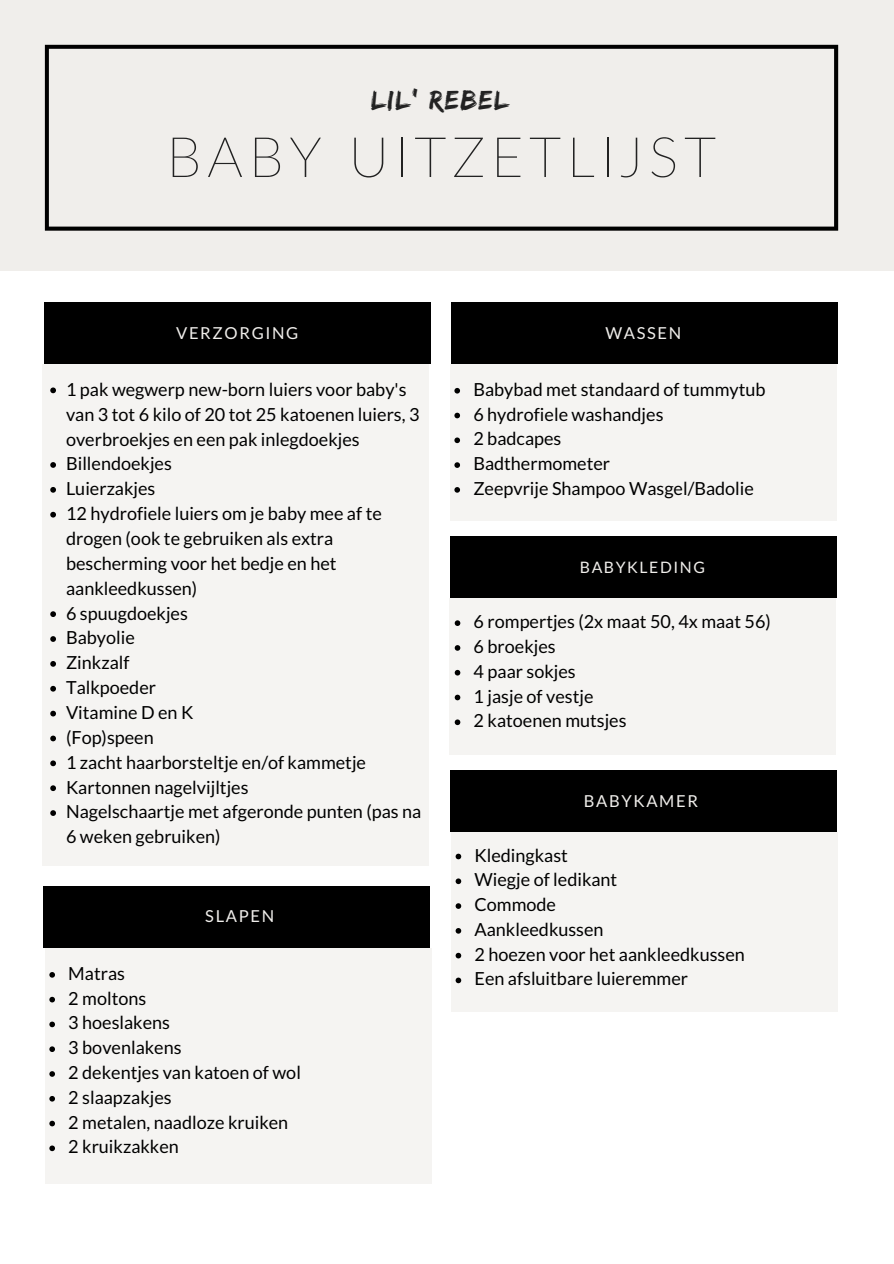
<style>
.page{position:relative;width:894px;height:1264px;background:#fff}
.page>*{position:absolute;margin:0;border:0;box-sizing:border-box;transform-origin:0 0}
.t1{font:100 55.95px "Lato";letter-spacing:.1em;color:#222}
.t2{font:27.9px "Edo";letter-spacing:.06em;color:#222}
.t3{font:18px/24.8px "Lato";color:#000}
.t4{font:16.5px "Lato";letter-spacing:.1em;color:#f0eeeb}
.t5{font:15.75px "Lato";letter-spacing:.1em;color:#f0eeeb}
</style>
<div class="page">
<div style="left:0;top:0;width:893px;height:270px;background:#f0eeeb"></div>
<svg style="left:45px;top:45px;width:792px;height:186px"></svg>
<div style="left:42px;top:364px;width:386px;height:501px;background:#f5f4f2"></div>
<div style="left:450px;top:364px;width:386px;height:157px;background:#f5f4f2"></div>
<div style="left:44px;top:302px;width:386px;height:62px;background:#000"></div>
<div style="left:451px;top:302px;width:386px;height:62px;background:#000"></div>
<div style="left:451px;top:832px;width:386px;height:179px;background:#f5f4f2"></div>
<div style="left:449px;top:598px;width:386px;height:157px;background:#f5f4f2"></div>
<div style="left:450px;top:536px;width:386px;height:62px;background:#000"></div>
<svg style="left:50px;top:387px;width:6px;height:6px"></svg>
<svg style="left:50px;top:462px;width:6px;height:6px"></svg>
<svg style="left:50px;top:487px;width:6px;height:5px"></svg>
<svg style="left:50px;top:512px;width:6px;height:5px"></svg>
<svg style="left:50px;top:611px;width:6px;height:6px"></svg>
<svg style="left:50px;top:636px;width:6px;height:6px"></svg>
<svg style="left:50px;top:661px;width:6px;height:5px"></svg>
<svg style="left:50px;top:686px;width:6px;height:5px"></svg>
<svg style="left:50px;top:710px;width:6px;height:6px"></svg>
<svg style="left:50px;top:735px;width:6px;height:6px"></svg>
<svg style="left:50px;top:760px;width:6px;height:6px"></svg>
<svg style="left:50px;top:785px;width:6px;height:6px"></svg>
<svg style="left:50px;top:810px;width:6px;height:6px"></svg>
<svg style="left:454px;top:388px;width:6px;height:5px"></svg>
<svg style="left:454px;top:413px;width:6px;height:5px"></svg>
<svg style="left:454px;top:437px;width:6px;height:6px"></svg>
<svg style="left:454px;top:462px;width:6px;height:6px"></svg>
<svg style="left:454px;top:487px;width:6px;height:5px"></svg>
<svg style="left:454px;top:620px;width:6px;height:6px"></svg>
<svg style="left:454px;top:645px;width:6px;height:5px"></svg>
<svg style="left:454px;top:670px;width:6px;height:5px"></svg>
<svg style="left:454px;top:694px;width:6px;height:6px"></svg>
<svg style="left:454px;top:719px;width:6px;height:6px"></svg>
<div style="left:450px;top:770px;width:386px;height:62px;background:#000"></div>
<svg style="left:455px;top:853px;width:6px;height:6px"></svg>
<svg style="left:455px;top:878px;width:6px;height:6px"></svg>
<svg style="left:455px;top:903px;width:6px;height:5px"></svg>
<svg style="left:455px;top:928px;width:6px;height:5px"></svg>
<svg style="left:455px;top:952px;width:6px;height:6px"></svg>
<svg style="left:455px;top:977px;width:6px;height:6px"></svg>
<div style="left:43px;top:885px;width:386px;height:62px;background:#000"></div>
<div style="left:45px;top:947px;width:386px;height:236px;background:#f5f4f2"></div>
<svg style="left:49px;top:972px;width:6px;height:5px"></svg>
<svg style="left:49px;top:996px;width:6px;height:6px"></svg>
<svg style="left:49px;top:1021px;width:6px;height:6px"></svg>
<svg style="left:49px;top:1046px;width:6px;height:6px"></svg>
<svg style="left:49px;top:1071px;width:6px;height:5px"></svg>
<svg style="left:49px;top:1096px;width:6px;height:5px"></svg>
<svg style="left:49px;top:1120px;width:6px;height:6px"></svg>
<svg style="left:49px;top:1145px;width:6px;height:6px"></svg>
<h2 class="t2" style="left:371px;top:84px;width:139px">Lil' Rebel</h2>
<h1 class="t1" style="left:166px;top:122px;width:551px">BABY UITZETLIJST</h1>
<p class="t4" style="left:176px;top:322px;width:124px">VERZORGING</p>
<p class="t4" style="left:605px;top:322px;width:77px">WASSEN</p>
<p class="t3" style="left:66px;top:376px;width:357px">1 pak wegwerp new-born luiers voor baby's van 3 tot 6 kilo of 20 tot 25 katoenen luiers, 3 overbroekjes en een pak inlegdoekjes<br>Billendoekjes<br>Luierzakjes<br>12 hydrofiele luiers om je baby mee af te drogen (ook te gebruiken als extra bescherming voor het bedje en het aankleedkussen)<br>6 spuugdoekjes<br>Babyolie<br>Zinkzalf<br>Talkpoeder<br>Vitamine D en K<br>(Fop)speen<br>1 zacht haarborsteltje en/of kammetje<br>Kartonnen nagelvijltjes<br>Nagelschaartje met afgeronde punten (pas na<br>6 weken gebruiken)</p>
<p class="t3" style="left:473px;top:376px;width:294px">Babybad met standaard of tummytub<br>6 hydrofiele washandjes<br>2 badcapes<br>Badthermometer<br>Zeepvrije Shampoo Wasgel/Badolie</p>
<p class="t5" style="left:579px;top:558px;width:126px">BABYKLEDING</p>
<p class="t3" style="left:473px;top:609px;width:299px">6 rompertjes (2x maat 50, 4x maat 56)<br>6 broekjes<br>4 paar sokjes<br>1 jasje of vestje<br>2 katoenen mutsjes</p>
<p class="t4" style="left:583px;top:791px;width:116px">BABYKAMER</p>
<p class="t3" style="left:474px;top:842px;width:272px">Kledingkast<br>Wiegje of ledikant<br>Commode<br>Aankleedkussen<br>2 hoezen voor het aankleedkussen<br>Een afsluitbare luieremmer</p>
<p class="t4" style="left:205px;top:906px;width:70px">SLAPEN</p>
<p class="t3" style="left:68px;top:960px;width:234px">Matras<br>2 moltons<br>3 hoeslakens<br>3 bovenlakens<br>2 dekentjes van katoen of wol<br>2 slaapzakjes<br>2 metalen, naadloze kruiken<br>2 kruikzakken</p>
</div>
